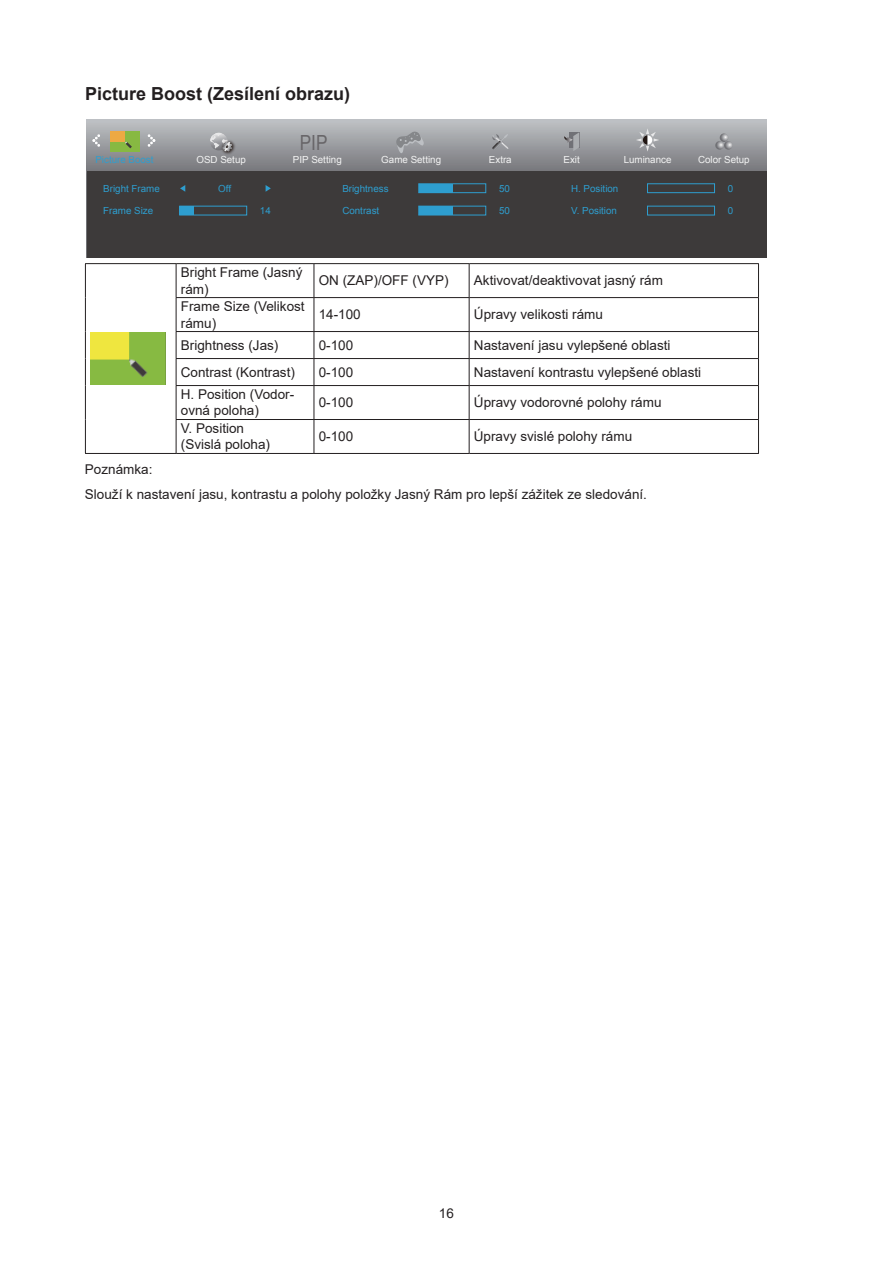
<style>
.page{position:relative;width:893px;height:1263px;background:#fff}
.page>*{position:absolute;margin:0;border:0;box-sizing:border-box;transform-origin:0 0}
.t1{font:20.85px "Arial Narrow";color:#686669}
.t2{font:700 18px "Arial";color:#231f20}
.t3{font:13.5px/16.2px "Arial";color:#231f20}
.t4{font:9.75px "Arial";color:#2e9ecf}
.t5{font:9.75px "Arial";color:#f3f3f3}
</style>
<div class="page">
<svg style="left:87px;top:119px;width:679px;height:52px;background:#9a9ca0"></svg>
<div style="left:87px;top:171px;width:679px;height:87px;background:#3d3a3a"></div>
<svg style="left:636px;top:128px;width:23px;height:24px"></svg>
<div style="left:418px;top:183px;width:68px;height:10px;border:1px solid #2e9ecf"></div>
<div style="left:419px;top:184px;width:34px;height:9px;background:#2e9ecf"></div>
<div style="left:418px;top:206px;width:68px;height:9px;border:1px solid #2e9ecf"></div>
<div style="left:419px;top:206px;width:34px;height:9px;background:#2e9ecf"></div>
<div style="left:647px;top:183px;width:68px;height:10px;border:1px solid #2e9ecf"></div>
<div style="left:647px;top:206px;width:68px;height:9px;border:1px solid #2e9ecf"></div>
<svg style="left:180px;top:185px;width:5px;height:7px"></svg>
<svg style="left:266px;top:185px;width:5px;height:7px"></svg>
<div style="left:179px;top:206px;width:68px;height:9px;border:1px solid #2e9ecf"></div>
<div style="left:180px;top:206px;width:14px;height:9px;background:#2e9ecf"></div>
<svg style="left:92px;top:134px;width:8px;height:13px"></svg>
<svg style="left:148px;top:134px;width:7px;height:13px"></svg>
<div style="left:110px;top:131px;width:29px;height:21px;background:#87b942"></div>
<div style="left:110px;top:131px;width:15px;height:10px;background:#eda943"></div>
<svg style="left:125px;top:142px;width:7px;height:6px"></svg>
<svg style="left:715px;top:133px;width:18px;height:17px"></svg>
<img style="left:219px;top:139px;width:18px;height:17px">
<svg style="left:210px;top:133px;width:23px;height:19px"></svg>
<svg style="left:564px;top:132px;width:15px;height:19px"></svg>
<svg style="left:492px;top:134px;width:18px;height:16px"></svg>
<svg style="left:396px;top:131px;width:28px;height:22px"></svg>
<hr style="left:85px;top:263px;width:91px;height:1px;background:#231f20">
<hr style="left:85px;top:264px;width:1px;height:34px;background:#231f20">
<hr style="left:176px;top:263px;width:138px;height:1px;background:#231f20">
<hr style="left:176px;top:264px;width:1px;height:33px;background:#231f20">
<hr style="left:314px;top:263px;width:155px;height:1px;background:#231f20">
<hr style="left:314px;top:264px;width:1px;height:33px;background:#231f20">
<hr style="left:469px;top:263px;width:290px;height:1px;background:#231f20">
<hr style="left:469px;top:264px;width:1px;height:33px;background:#231f20">
<hr style="left:758px;top:264px;width:1px;height:33px;background:#231f20">
<hr style="left:85px;top:298px;width:1px;height:34px;background:#231f20">
<hr style="left:176px;top:297px;width:138px;height:1px;background:#231f20">
<hr style="left:176px;top:298px;width:1px;height:33px;background:#231f20">
<hr style="left:314px;top:297px;width:155px;height:1px;background:#231f20">
<hr style="left:314px;top:298px;width:1px;height:33px;background:#231f20">
<hr style="left:469px;top:297px;width:290px;height:1px;background:#231f20">
<hr style="left:469px;top:298px;width:1px;height:33px;background:#231f20">
<hr style="left:758px;top:298px;width:1px;height:33px;background:#231f20">
<hr style="left:176px;top:331px;width:138px;height:1px;background:#231f20">
<hr style="left:314px;top:331px;width:155px;height:1px;background:#231f20">
<hr style="left:469px;top:331px;width:290px;height:1px;background:#231f20">
<svg style="left:85px;top:332px;width:1px;height:54px"></svg>
<hr style="left:176px;top:358px;width:138px;height:1px;background:#231f20">
<svg style="left:176px;top:332px;width:1px;height:53px"></svg>
<hr style="left:314px;top:358px;width:155px;height:1px;background:#231f20">
<svg style="left:314px;top:332px;width:1px;height:53px"></svg>
<hr style="left:469px;top:358px;width:290px;height:1px;background:#231f20">
<svg style="left:469px;top:332px;width:1px;height:53px"></svg>
<svg style="left:758px;top:332px;width:1px;height:53px"></svg>
<hr style="left:85px;top:386px;width:1px;height:33px;background:#231f20">
<hr style="left:176px;top:385px;width:138px;height:1px;background:#231f20">
<hr style="left:176px;top:386px;width:1px;height:33px;background:#231f20">
<hr style="left:314px;top:385px;width:155px;height:1px;background:#231f20">
<hr style="left:314px;top:386px;width:1px;height:33px;background:#231f20">
<hr style="left:469px;top:385px;width:290px;height:1px;background:#231f20">
<hr style="left:469px;top:386px;width:1px;height:33px;background:#231f20">
<hr style="left:758px;top:386px;width:1px;height:33px;background:#231f20">
<hr style="left:85px;top:419px;width:1px;height:34px;background:#231f20">
<hr style="left:176px;top:419px;width:138px;height:1px;background:#231f20">
<hr style="left:176px;top:420px;width:1px;height:33px;background:#231f20">
<hr style="left:314px;top:419px;width:155px;height:1px;background:#231f20">
<hr style="left:314px;top:420px;width:1px;height:33px;background:#231f20">
<hr style="left:469px;top:419px;width:290px;height:1px;background:#231f20">
<hr style="left:469px;top:420px;width:1px;height:33px;background:#231f20">
<hr style="left:758px;top:420px;width:1px;height:33px;background:#231f20">
<hr style="left:85px;top:453px;width:91px;height:1px;background:#231f20">
<hr style="left:176px;top:453px;width:138px;height:1px;background:#231f20">
<hr style="left:314px;top:453px;width:155px;height:1px;background:#231f20">
<hr style="left:469px;top:453px;width:290px;height:1px;background:#231f20">
<img style="left:90px;top:333px;width:76px;height:51px">
<h2 class="t2" style="left:85px;top:81px;width:267px">Picture Boost (Zesílení obrazu)</h2>
<h1 class="t1" style="left:300px;top:128px;width:29px">PIP</h1>
<p class="t5" style="left:624px;top:153px;width:49px">Luminance</p>
<p class="t4" style="left:95px;top:153px;width:60px">Picture Boost</p>
<p class="t5" style="left:196px;top:154px;width:51px">OSD Setup</p>
<p class="t5" style="left:293px;top:154px;width:50px">PIP Setting</p>
<p class="t5" style="left:489px;top:154px;width:24px">Extra</p>
<p class="t5" style="left:564px;top:154px;width:18px">Exit</p>
<p class="t5" style="left:698px;top:153px;width:53px">Color Setup</p>
<p class="t5" style="left:381px;top:154px;width:61px">Game Setting</p>
<p class="t4" style="left:103px;top:182px;width:58px">Bright Frame</p>
<p class="t4" style="left:218px;top:182px;width:15px">Off</p>
<p class="t4" style="left:103px;top:204px;width:51px">Frame Size</p>
<p class="t4" style="left:260px;top:204px;width:12px">14</p>
<p class="t4" style="left:342px;top:182px;width:48px">Brightness</p>
<p class="t4" style="left:499px;top:182px;width:12px">50</p>
<p class="t4" style="left:342px;top:204px;width:38px">Contrast</p>
<p class="t4" style="left:499px;top:204px;width:12px">50</p>
<p class="t4" style="left:571px;top:182px;width:49px">H. Position</p>
<p class="t4" style="left:728px;top:182px;width:7px">0</p>
<p class="t4" style="left:571px;top:204px;width:47px">V. Position</p>
<p class="t4" style="left:728px;top:204px;width:7px">0</p>
<p class="t3" style="left:181px;top:264px;width:123px">Bright Frame (Jasný rám)</p>
<p class="t3" style="left:319px;top:272px;width:131px">ON (ZAP)/OFF (VYP)</p>
<p class="t3" style="left:474px;top:272px;width:191px">Aktivovat/deaktivovat jasný rám</p>
<p class="t3" style="left:181px;top:298px;width:125px">Frame Size (Velikost rámu)</p>
<p class="t3" style="left:319px;top:306px;width:44px">14-100</p>
<p class="t3" style="left:474px;top:306px;width:131px">Úpravy velikosti rámu</p>
<p class="t3" style="left:181px;top:337px;width:99px">Brightness (Jas)</p>
<p class="t3" style="left:319px;top:337px;width:36px">0-100</p>
<p class="t3" style="left:474px;top:337px;width:198px">Nastavení jasu vylepšené oblasti</p>
<p class="t3" style="left:181px;top:364px;width:116px">Contrast (Kontrast)</p>
<p class="t3" style="left:319px;top:364px;width:36px">0-100</p>
<p class="t3" style="left:474px;top:364px;width:229px">Nastavení kontrastu vylepšené oblasti</p>
<p class="t3" style="left:181px;top:386px;width:115px">H. Position (Vodor&shy;ovná poloha)</p>
<p class="t3" style="left:319px;top:394px;width:36px">0-100</p>
<p class="t3" style="left:474px;top:394px;width:189px">Úpravy vodorovné polohy rámu</p>
<p class="t3" style="left:181px;top:420px;width:91px">V. Position (Svislá poloha)</p>
<p class="t3" style="left:319px;top:428px;width:36px">0-100</p>
<p class="t3" style="left:474px;top:428px;width:160px">Úpravy svislé polohy rámu</p>
<p class="t3" style="left:85px;top:457px;width:564px;line-height:24.8px">Poznámka:<br>Slouží k nastavení jasu, kontrastu a polohy položky Jasný Rám pro lepší zážitek ze sledování.</p>
<p class="t3" style="left:439px;top:1205px;width:17px">16</p>
</div>
